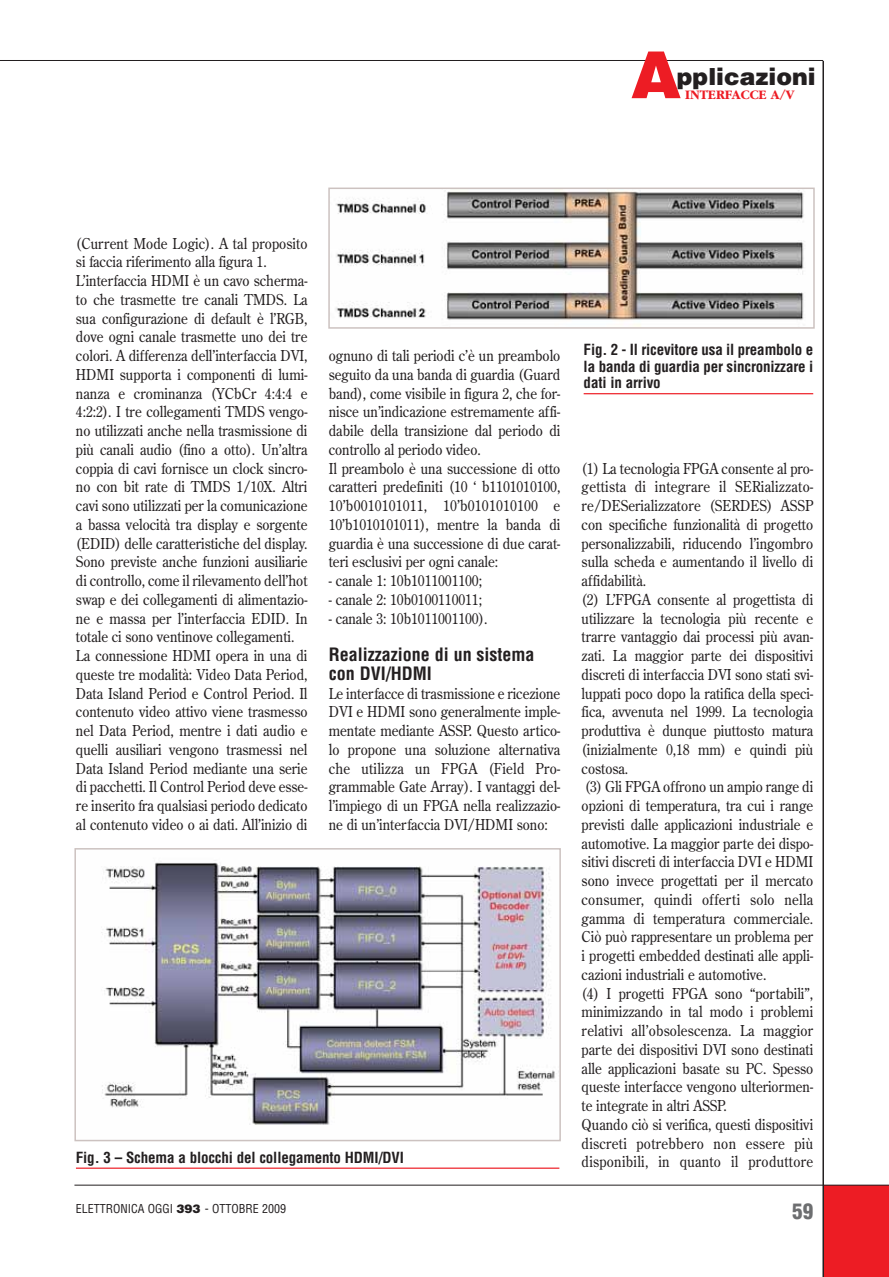
<style>
.page{position:relative;width:889px;height:1277px;background:#fff}
.page>*{position:absolute;margin:0;border:0;box-sizing:border-box;transform-origin:0 0}
.t1{font:900 64.8px "Helvetica LT";color:#ed1c24}
.t2{font:900 23.55px "Helvetica LT";color:#231f20}
.t3{font:900 condensed 21px "Helvetica LT";color:#6d6e70}
.t4{font:700 condensed 18px/18.8px "Helvetica LT";color:#231f20}
.t5{font:15px/18.8px "Century Old Style LT";color:#231f20;scale:.9 1}
.t6{font:700 condensed 15px/16.5px "Helvetica LT";letter-spacing:-.01em;color:#231f20;text-align:justify}
.t7{font:700 13.5px "Garamond LT";color:#ed1c24}
.t8{font:condensed 12px "Helvetica LT";color:#231f20}
.s1{font-weight:900;font-stretch:normal}
</style>
<div class="page">
<div style="left:823px;top:1185px;width:65px;height:92px;background:#ed1c24"></div>
<hr style="left:822px;top:61px;width:2px;height:1216px;background:#231f20">
<hr style="left:0;top:60px;width:823px;height:1px;background:#231f20">
<hr style="left:74px;top:1185px;width:814px;height:1px;background:#231f20">
<img style="left:335px;top:191px;width:470px;height:135px">
<div style="left:328px;top:188px;width:486px;height:141px;border:2px solid #ccc2c0"></div>
<img style="left:101px;top:862px;width:454px;height:263px">
<div style="left:74px;top:848px;width:487px;height:293px;border:2px solid #ccc2c0"></div>
<hr style="left:583px;top:393px;width:230px;height:1px;background:#ed1c24">
<hr style="left:76px;top:1168px;width:483px;height:1px;background:#ed1c24">
<h1 class="t1" style="left:630px;top:44px;width:52px">A</h1>
<h2 class="t2" style="left:677px;top:65px;width:140px">pplicazioni</h2>
<p class="t7" style="left:685px;top:91px;width:110px">INTERFACCE A/V</p>
<p class="t5" style="left:76px;top:235px;width:259px">(Current Mode Logic). A tal proposito si faccia riferimento alla figura 1.<br>L’interfaccia HDMI è un cavo scherma&shy;to che trasmette tre canali TMDS. La sua configurazione di default è l’RGB, dove ogni canale trasmette uno dei tre colori. A differenza dell’interfaccia DVI, HDMI supporta i componenti di lumi&shy;nanza e crominanza (YCbCr 4:4:4 e 4:2:2). I tre collegamenti TMDS vengo&shy;no utilizzati anche nella trasmissione di più canali audio (fino a otto). Un’altra coppia di cavi fornisce un clock sincro&shy;no con bit rate di TMDS 1/10X. Altri cavi sono utilizzati per la comunicazione a bassa velocità tra display e sorgente (EDID) delle caratteristiche del display.<br>Sono previste anche funzioni ausiliarie di controllo, come il rilevamento dell’hot swap e dei collegamenti di alimentazio&shy;ne e massa per l’interfaccia EDID. In totale ci sono ventinove collegamenti.<br>La connessione HDMI opera in una di queste tre modalità: Video Data Period, Data Island Period e Control Period. Il contenuto video attivo viene trasmesso nel Data Period, mentre i dati audio e quelli ausiliari vengono trasmessi nel Data Island Period mediante una serie di pacchetti. Il Control Period deve esse&shy;re inserito fra qualsiasi periodo dedicato al contenuto video o ai dati. All’inizio di</p>
<p class="t5" style="left:329px;top:347px;width:259px">ognuno di tali periodi c’è un preambolo seguito da una banda di guardia (Guard band), come visibile in figura 2, che for&shy;nisce un’indicazione estremamente affi&shy;dabile della transizione dal periodo di controllo al periodo video.<br>Il preambolo è una successione di otto caratteri predefiniti (10 ‘ b1101010100, 10’b0010101011, 10’b0101010100 e 10’b1010101011), mentre la banda di guardia è una successione di due carat&shy;teri esclusivi per ogni canale:</p>
<p class="t5" style="left:329px;top:572px;width:172px">- canale 1: 10b1011001100;</p>
<p class="t5" style="left:329px;top:591px;width:172px">- canale 2: 10b0100110011;</p>
<p class="t5" style="left:329px;top:610px;width:178px">- canale 3: 10b1011001100).</p>
<p class="t4" style="left:329px;top:646px;width:207px">Realizzazione di un sistema con DVI/HDMI</p>
<p class="t5" style="left:329px;top:685px;width:259px;text-align:justify">Le interfacce di trasmissione e ricezione DVI e HDMI sono generalmente imple&shy;mentate mediante ASSP. Questo artico&shy;lo propone una soluzione alternativa che utilizza un FPGA (Field Pro - grammable Gate Array). I vantaggi del&shy;l’impiego di un FPGA nella realizzazio&shy;ne di un’interfaccia DVI/HDMI sono:</p>
<p class="t6" style="left:76px;top:1150px;width:329px">Fig. 3 – Schema a blocchi del collegamento HDMI/DVI</p>
<p class="t6" style="left:583px;top:342px;width:231px">Fig. 2 - Il ricevitore usa il preambolo e la banda di guardia per sincronizzare i dati in arrivo</p>
<p class="t5" style="left:581px;top:460px;width:259px">(1) La tecnologia FPGA consente al pro&shy;gettista di integrare il SERializzato - re/DESerializzatore (SERDES) ASSP con specifiche funzionalità di progetto personalizzabili, riducendo l’ingombro sulla scheda e aumentando il livello di affidabilità.<br>(2) L’FPGA consente al progettista di utilizzare la tecnologia più recente e trarre vantaggio dai processi più avan&shy;zati. La maggior parte dei dispositivi discreti di interfaccia DVI sono stati svi&shy;luppati poco dopo la ratifica della speci&shy;fica, avvenuta nel 1999. La tecnologia produttiva è dunque piuttosto matura (inizialmente 0,18 mm) e quindi più costosa.<br>(3) Gli FPGA offrono un ampio range di opzioni di temperatura, tra cui i range previsti dalle applicazioni industriale e automotive. La maggior parte dei dispo&shy;sitivi discreti di interfaccia DVI e HDMI sono invece progettati per il mercato consumer, quindi offerti solo nella gamma di temperatura commerciale.<br>Ciò può rappresentare un problema per i progetti embedded destinati alle appli&shy;cazioni industriali e automotive.<br>(4) I progetti FPGA sono “portabili”, minimizzando in tal modo i problemi relativi all’obsolescenza. La maggior parte dei dispositivi DVI sono destinati alle applicazioni basate su PC. Spesso queste interfacce vengono ulteriormen&shy;te integrate in altri ASSP.<br>Quando ciò si verifica, questi dispositivi discreti potrebbero non essere più disponibili, in quanto il produttore</p>
<p class="t8" style="left:76px;top:1204px;width:212px">ELETTRONICA OGGI <span class="s1">393</span> - OTTOBRE 2009</p>
<h3 class="t3" style="left:792px;top:1203px;width:22px">59</h3>
</div>
